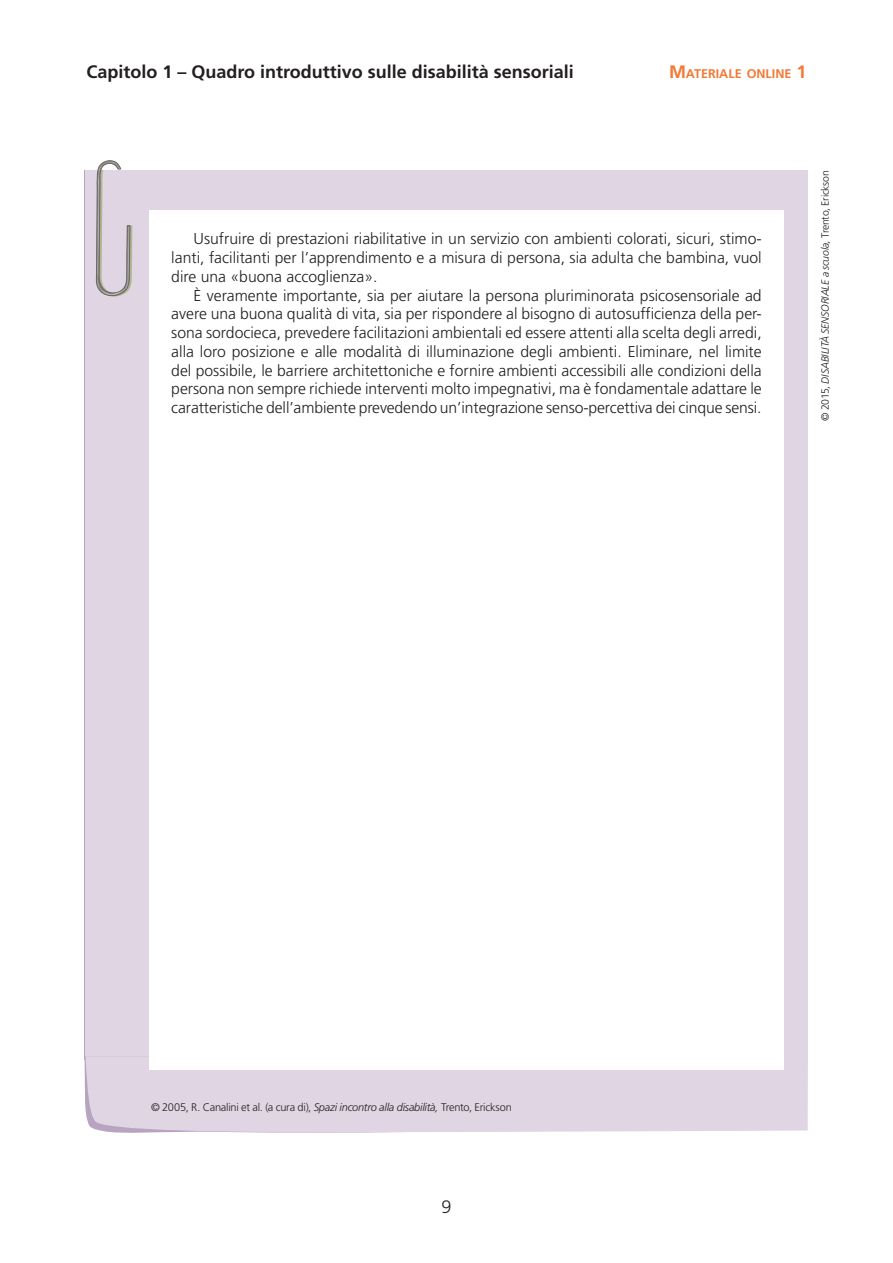
<style>
.page{position:relative;width:893px;height:1263px;background:#fff}
.page>*{position:absolute;margin:0;border:0;box-sizing:border-box;transform-origin:0 0}
.t1{font:700 18px "Frutiger LT Std";color:#231f20}
.t2{font:300 18px "Frutiger LT Std";color:#231f20}
.t3{font:300 15.75px/18.8px "Frutiger LT Std";letter-spacing:-.005em;color:#231f20;text-align:justify}
.t4{font:700 12.6px "Frutiger LT Std";color:#f37936}
.t5{font:300 10.95px "Frutiger LT Std";letter-spacing:-.025em;color:#231f20}
.t6{font:italic 300 10.5px "Frutiger LT Std";letter-spacing:-.01em;color:#231f20}
.s1{font-size:18px}
.s2{font-style:normal}
.s3{font-style:italic}
</style>
<div class="page">
<div style="left:86px;top:170px;width:722px;height:889px;background:#e0d5e3"></div>
<div style="left:86px;top:1059px;width:722px;height:74px;background:#e0d5e3"></div>
<div style="left:149px;top:210px;width:635px;height:860px;background:#fff"></div>
<svg style="left:96px;top:160px;width:36px;height:137px"></svg>
<p class="t1" style="left:86px;top:61px;width:489px">Capitolo 1 – Quadro introduttivo sulle disabilità sensoriali</p>
<p class="t4" style="left:669px;top:66px;width:139px"><span class="s1">M</span>ATERIALE ONLINE <span class="s1">1</span></p>
<p class="t3" style="left:171px;top:230px;width:592px;text-indent:22px">Usufruire di prestazioni riabilitative in un servizio con ambienti colorati, sicuri, stimo&shy;lanti, facilitanti per l’apprendimento e a misura di persona, sia adulta che bambina, vuol dire una «buona accoglienza».</p>
<p class="t3" style="left:171px;top:286px;width:592px;text-indent:22px">È veramente importante, sia per aiutare la persona pluriminorata psicosensoriale ad avere una buona qualità di vita, sia per rispondere al bisogno di autosufficienza della per&shy;sona sordocieca, prevedere facilitazioni ambientali ed essere attenti alla scelta degli arredi, alla loro posizione e alle modalità di illuminazione degli ambienti. Eliminare, nel limite del possibile, le barriere architettoniche e fornire ambienti accessibili alle condizioni della persona non sempre richiede interventi molto impegnativi, ma è fondamentale adattare le caratteristiche dell’ambiente prevedendo un’integrazione senso-percettiva dei cinque sensi.</p>
<p class="t6" style="left:819px;top:421px;width:252px;rotate:-90deg"><span class="s2">© 2015,</span> DISABILITÀ SENSORIALE a scuola, <span class="s2">Trento, Erickson</span></p>
<p class="t5" style="left:151px;top:1101px;width:362px">© 2005, R. Canalini et al. (a cura di), <span class="s3">Spazi incontro alla disabilità,</span> Trento, Erickson</p>
<p class="t2" style="left:441px;top:1196px;width:12px">9</p>
</div>
